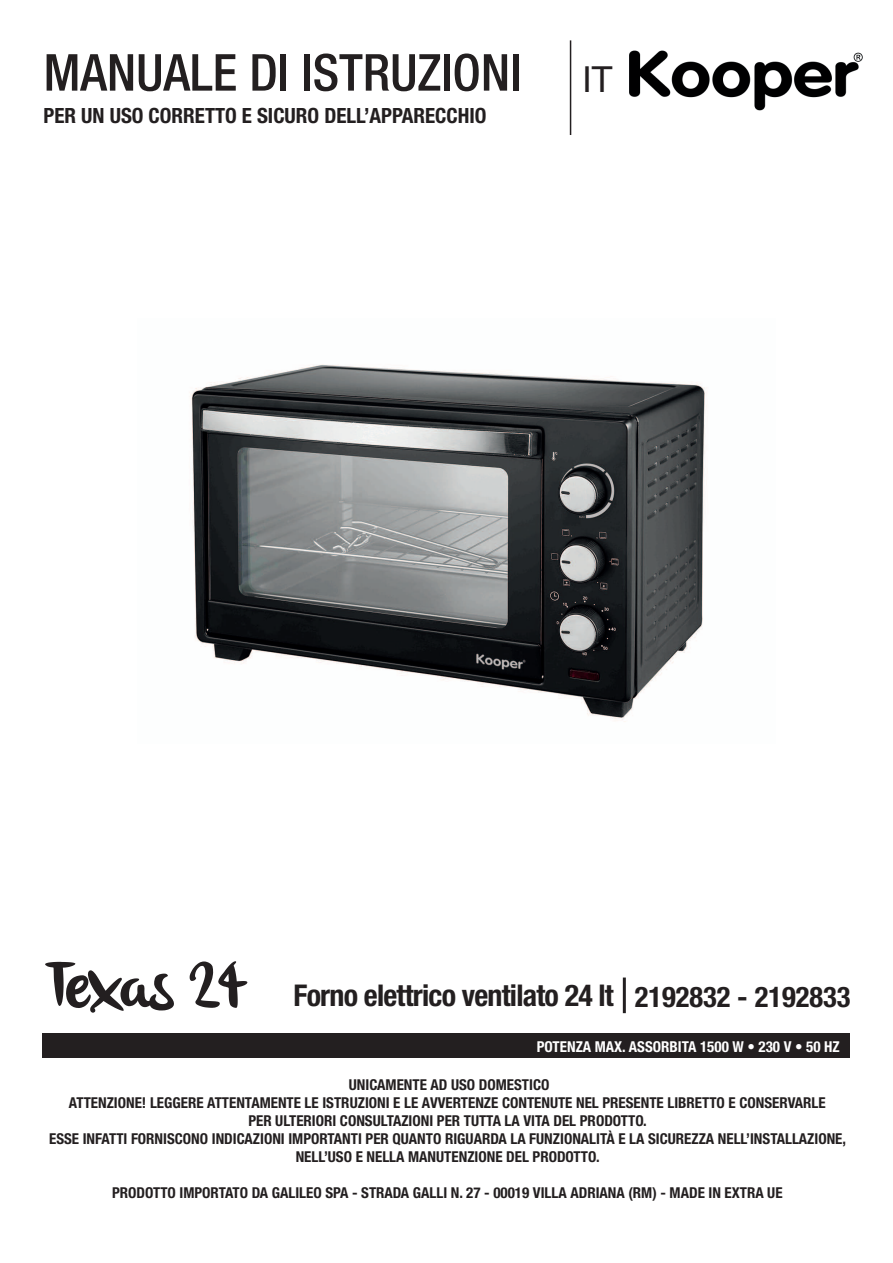
<style>
.page{position:relative;width:893px;height:1263px;background:#fff}
.page>*{position:absolute;margin:0;border:0;box-sizing:border-box;transform-origin:0 0}
.t1{font:66px "olivier";letter-spacing:-.025em;color:#231f20}
.t2{font:500 condensed 51px "Helvetica Neue LT Std";color:#231f20}
.t3{font:700 condensed 30px "Helvetica Neue LT Std";letter-spacing:-.025em;color:#231f20}
.t4{font:700 condensed 21px "Helvetica Neue LT Std";color:#231f20}
.t5{font:700 condensed 15px/18px "Helvetica Neue LT Std";color:#231f20;text-align:center}
.t6{font:700 condensed 15px "Helvetica Neue LT Std";color:#fff}
.s1{font-weight:400;font-stretch:normal;font-size:36px}
.s2{font-size:28.5px}
</style>
<div class="page">
<hr style="left:570px;top:40px;width:1px;height:95px;background:#231f20">
<div style="left:43px;top:1033px;width:807px;height:25px;background:#231f20"></div>
<hr style="left:623px;top:977px;width:3px;height:36px;background:#231f20">
<img style="left:629px;top:50px;width:234px;height:61px">
<img style="left:191px;top:364px;width:516px;height:358px">
<h2 class="t2" style="left:44px;top:42px;width:570px">MANUALE DI ISTRUZIONI <span class="s1">IT</span></h2>
<h3 class="t4" style="left:44px;top:103px;width:444px">PER UN USO CORRETTO E SICURO DELL’APPARECCHIO</h3>
<h1 class="t1" style="left:44px;top:948px;width:205px">Texas 24</h1>
<h3 class="t3" style="left:293px;top:977px;width:558px">Forno elettrico ventilato 24 lt <span class="s2">2192832 - 2192833</span></h3>
<p class="t6" style="left:537px;top:1037px;width:304px">POTENZA MAX. ASSORBITA 1500 W • 230 V • 50 HZ</p>
<p class="t5" style="left:49px;top:1076px;width:798px">UNICAMENTE AD USO DOMESTICO<br>ATTENZIONE! LEGGERE ATTENTAMENTE LE ISTRUZIONI E LE AVVERTENZE CONTENUTE NEL PRESENTE LIBRETTO E CONSERVARLE<br>PER ULTERIORI CONSULTAZIONI PER TUTTA LA VITA DEL PRODOTTO.<br>ESSE INFATTI FORNISCONO INDICAZIONI IMPORTANTI PER QUANTO RIGUARDA LA FUNZIONALITÀ E LA SICUREZZA NELL’INSTALLAZIONE, NELL’USO E NELLA MANUTENZIONE DEL PRODOTTO.</p>
<p class="t5" style="left:112px;top:1184px;width:672px">PRODOTTO IMPORTATO DA GALILEO SPA - STRADA GALLI N. 27 - 00019 VILLA ADRIANA (RM) - MADE IN EXTRA UE</p>
</div>
